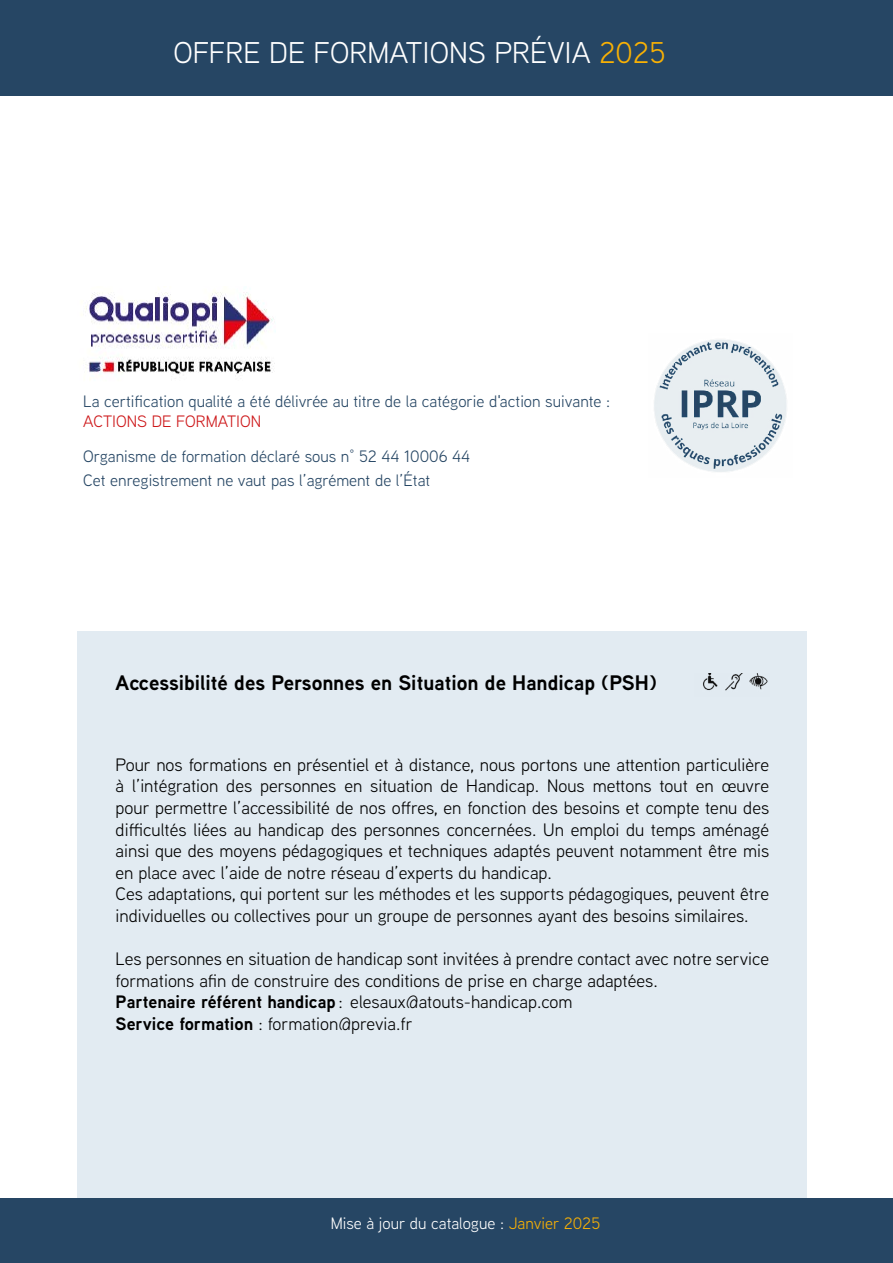
<style>
.page{position:relative;width:893px;height:1263px;background:#fff}
.page>*{position:absolute;margin:0;border:0;box-sizing:border-box;transform-origin:0 0}
.t1{font:30px "Aaux Next";color:#fff}
.t2{font:700 21px "Aaux Next";color:#000}
.t3{font:18px/21.6px "Aaux Next";color:#000}
.t4{font:16.5px/24px "Aaux Next";color:#264664}
.t5{font:16.5px "Aaux Next";color:#fff}
.t6{font:16.5px "Aaux Next";color:#cd1719}
.s1{color:#f9b104}
.s2{font-weight:700}
</style>
<div class="page">
<div style="left:78px;top:631px;width:729px;height:567px;background:#e2ebf2"></div>
<div style="left:0;top:1198px;width:892px;height:65px;background:#264664"></div>
<div style="left:0;top:0;width:893px;height:96px;background:#264664"></div>
<img style="left:86px;top:291px;width:189px;height:89px">
<img style="left:654px;top:339px;width:133px;height:133px">
<img style="left:703px;top:673px;width:65px;height:18px">
<div style="left:880px;top:1198px;width:13px;height:65px;background:#264664"></div>
<h1 class="t1" style="left:174px;top:33px;width:493px">OFFRE DE FORMATIONS PRÉVIA <span class="s1">2025</span></h1>
<p class="t4" style="left:83px;top:389px;width:528px">La certification qualité a été délivrée au titre de la catégorie d'action suivante :</p>
<p class="t6" style="left:83px;top:410px;width:179px">ACTIONS DE FORMATION</p>
<p class="t4" style="left:83px;top:443px;width:389px">Organisme de formation déclaré sous n° 52 44 10006 44<br>Cet enregistrement ne vaut pas l’agrément de l’État</p>
<p class="t2" style="left:116px;top:668px;width:543px">Accessibilité des Personnes en Situation de Handicap (PSH)</p>
<p class="t3" style="left:116px;top:753px;width:655px">Pour nos formations en présentiel et à distance, nous portons une attention particulière à l’intégration des personnes en situation de Handicap. Nous mettons tout en œuvre pour permettre l’accessibilité de nos offres, en fonction des besoins et compte tenu des difficultés liées au handicap des personnes concernées. Un emploi du temps aménagé ainsi que des moyens pédagogiques et techniques adaptés peuvent notamment être mis en place avec l’aide de notre réseau d’experts du handicap.<br>Ces adaptations, qui portent sur les méthodes et les supports pédagogiques, peuvent être individuelles ou collectives pour un groupe de personnes ayant des besoins similaires.</p>
<p class="t3" style="left:116px;top:947px;width:655px">Les personnes en situation de handicap sont invitées à prendre contact avec notre service formations afin de construire des conditions de prise en charge adaptées.<br><span class="s2">Partenaire référent handicap</span> : elesaux@atouts-handicap.com<br><span class="s2">Service formation</span> : formation@previa.fr</p>
<p class="t5" style="left:331px;top:1212px;width:271px">Mise à jour du catalogue : <span class="s1">Janvier 2025</span></p>
</div>
